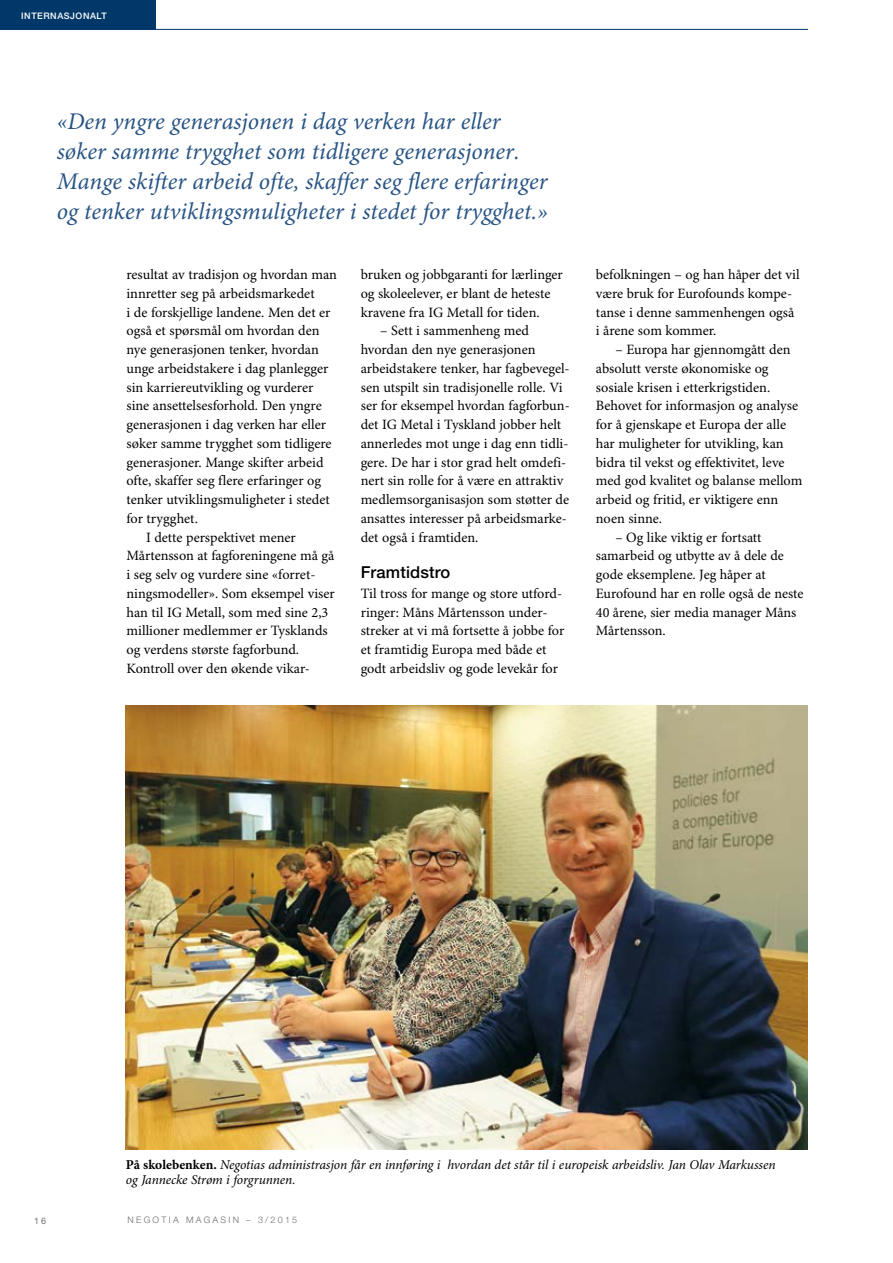
<style>
.page{position:relative;width:893px;height:1263px;background:#fff}
.page>*{position:absolute;margin:0;border:0;box-sizing:border-box;transform-origin:0 0}
.t1{font:italic 24px/30px "Minion Pro";color:#275383}
.t2{font:500 16.5px "Helvetica Neue LT Std";letter-spacing:.01em;color:#000}
.t3{font:14.25px/18.8px "Minion Pro";color:#000}
.t4{font:italic 13.5px/15px "Minion Pro";letter-spacing:-.01em;color:#000}
.t5{font:300 9px "Helvetica Neue LT Std";letter-spacing:.25em;color:#706f6f}
.t6{font:500 9px "Helvetica Neue LT Std";letter-spacing:.06em;color:#fff}
.t7{font:9px "Helvetica Neue LT Std";color:#706f6f}
.s1{font-weight:700;font-style:normal}
</style>
<div class="page">
<img style="left:126px;top:706px;width:681px;height:443px">
<div style="left:0;top:0;width:155px;height:30px;background:#003869"></div>
<hr style="left:149px;top:29px;width:659px;height:1px;background:#003869">
<p class="t6" style="left:21px;top:11px;width:87px">INTERNASJONALT</p>
<h1 class="t1" style="left:57px;top:108px;width:492px">«Den yngre generasjonen i dag verken har eller søker samme trygghet som tidligere generasjoner.<br>Mange skifter arbeid ofte, skaffer seg flere erfaringer og tenker utviklingsmuligheter i stedet for trygghet.»</h1>
<p class="t3" style="left:126px;top:266px;width:212px">resultat av tradisjon og hvordan man</p>
<p class="t3" style="left:126px;top:284px;width:190px">innretter seg på arbeidsmarkedet</p>
<p class="t3" style="left:126px;top:303px;width:206px">i de forskjellige landene. Men det er</p>
<p class="t3" style="left:126px;top:322px;width:195px">også et spørsmål om hvordan den</p>
<p class="t3" style="left:126px;top:341px;width:194px">nye generasjonen tenker, hvordan</p>
<p class="t3" style="left:126px;top:359px;width:203px">unge arbeidstakere i dag planlegger</p>
<p class="t3" style="left:126px;top:378px;width:188px">sin karriereutvikling og vurderer</p>
<p class="t3" style="left:126px;top:397px;width:197px">sine ansettelsesforhold. Den yngre</p>
<p class="t3" style="left:126px;top:416px;width:201px">generasjonen i dag verken har eller</p>
<p class="t3" style="left:126px;top:434px;width:207px">søker samme trygghet som tidligere</p>
<p class="t3" style="left:126px;top:453px;width:199px">generasjoner. Mange skifter arbeid</p>
<p class="t3" style="left:126px;top:472px;width:196px">ofte, skaffer seg flere erfaringer og</p>
<p class="t3" style="left:126px;top:491px;width:205px">tenker utviklingsmuligheter i stedet</p>
<p class="t3" style="left:126px;top:509px;width:73px">for trygghet.</p>
<p class="t3" style="left:146px;top:528px;width:151px">I dette perspektivet mener</p>
<p class="t3" style="left:126px;top:547px;width:209px">Mårtensson at fagforeningene må gå</p>
<p class="t3" style="left:126px;top:566px;width:190px">i seg selv og vurdere sine «forret-</p>
<p class="t3" style="left:126px;top:584px;width:210px">ningsmodeller». Som eksempel viser</p>
<p class="t3" style="left:126px;top:603px;width:203px">han til IG Metall, som med sine 2,3</p>
<p class="t3" style="left:126px;top:622px;width:203px">millioner medlemmer er Tysklands</p>
<p class="t3" style="left:126px;top:641px;width:174px">og verdens største fagforbund.</p>
<p class="t3" style="left:126px;top:659px;width:183px">Kontroll over den økende vikar-</p>
<p class="t3" style="left:361px;top:266px;width:204px">bruken og jobbgaranti for lærlinger og skoleelever, er blant de heteste kravene fra IG Metall for tiden.</p>
<p class="t3" style="left:361px;top:322px;width:211px;text-indent:19px">– Sett i sammenheng med hvordan den nye generasjonen arbeidstakere tenker, har fagbevegel&shy;sen utspilt sin tradisjonelle rolle. Vi ser for eksempel hvordan fagforbun&shy;det IG Metal i Tyskland jobber helt annerledes mot unge i dag enn tidli&shy;gere. De har i stor grad helt omdefi&shy;nert sin rolle for å være en attraktiv medlemsorganisasjon som støtter de ansattes interesser på arbeidsmarke&shy;det også i framtiden.</p>
<p class="t2" style="left:361px;top:562px;width:91px">Framtidstro</p>
<p class="t3" style="left:361px;top:584px;width:205px">Til tross for mange og store utford&shy;ringer: Måns Mårtensson under&shy;streker at vi må fortsette å jobbe for et framtidig Europa med både et godt arbeidsliv og gode levekår for</p>
<p class="t3" style="left:596px;top:266px;width:205px">befolkningen – og han håper det vil være bruk for Eurofounds kompe&shy;tanse i denne sammenhengen også i årene som kommer.</p>
<p class="t3" style="left:596px;top:341px;width:208px;text-indent:19px">– Europa har gjennomgått den absolutt verste økonomiske og sosiale krisen i etterkrigstiden.<br>Behovet for informasjon og analyse for å gjenskape et Europa der alle har muligheter for utvikling, kan bidra til vekst og effektivitet, leve med god kvalitet og balanse mellom arbeid og fritid, er viktigere enn noen sinne.</p>
<p class="t3" style="left:596px;top:528px;width:209px;text-indent:19px">– Og like viktig er fortsatt samarbeid og utbytte av å dele de gode eksemplene. Jeg håper at<br>Eurofound har en rolle også de neste<br>40 årene, sier media manager Måns<br>Mårtensson.</p>
<p class="t4" style="left:126px;top:1158px;width:651px"><span class="s1">På skolebenken.</span> Negotias administrasjon får en innføring i hvordan det står til i europeisk arbeidsliv. Jan Olav Markussen og Jannecke Strøm i forgrunnen.</p>
<p class="t7" style="left:34px;top:1215px;width:14px">16</p>
<p class="t5" style="left:128px;top:1215px;width:171px">NEGOTIA MAGASIN – 3/2015</p>
</div>
